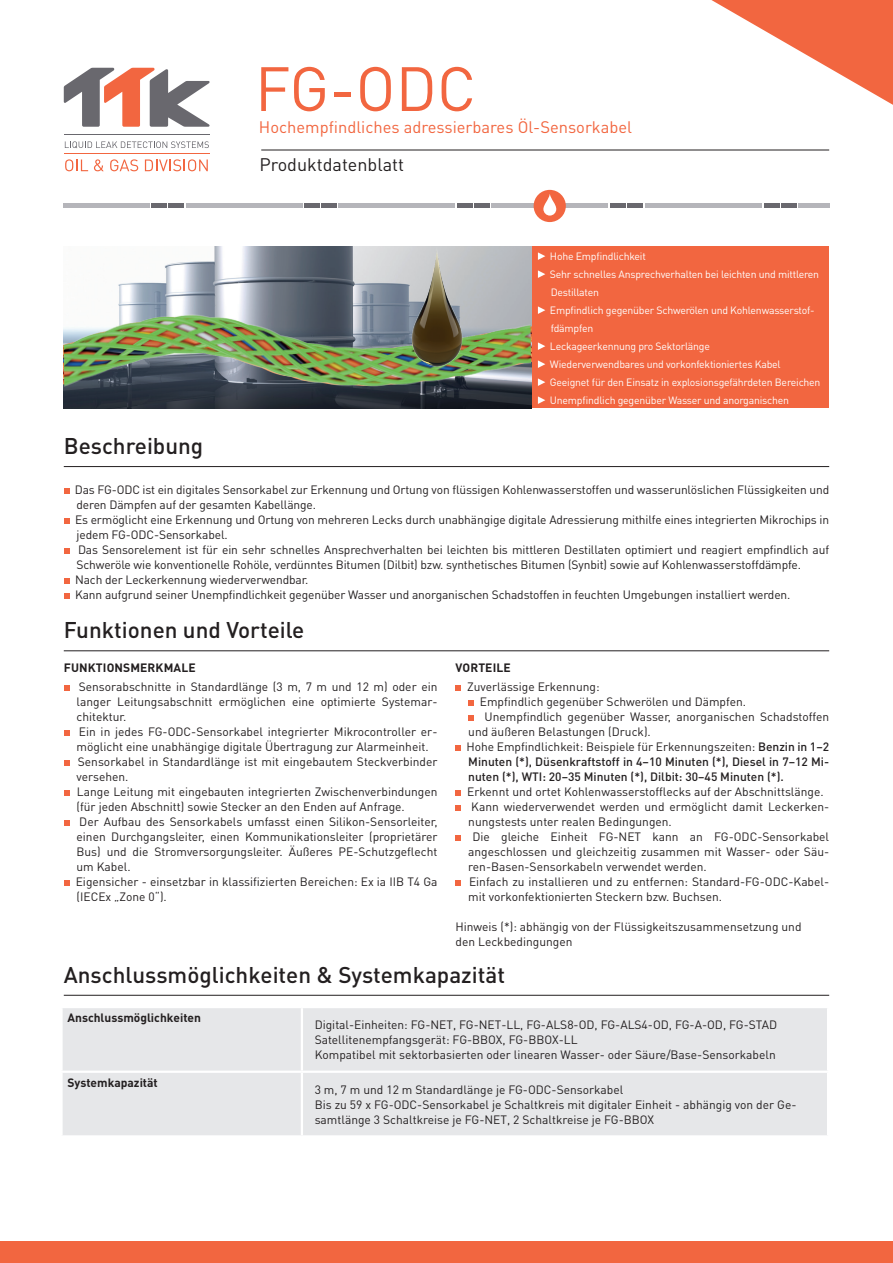
<style>
.page{position:relative;width:893px;height:1263px;background:#fff}
.page>*{position:absolute;margin:0;border:0;box-sizing:border-box;transform-origin:0 0}
.t1{font:61.5px "DINOT";color:#f26640}
.t2{font:500 22.5px "DINOT";color:#231f20}
.t3{font:18px "DINOT";color:#231f20}
.t4{font:16.5px "DINOT";color:#f26640}
.t5{font:12px/15px "DINOT";color:#231f20}
.t6{font:500 12px "DINOT";color:#231f20}
.t7{font:700 12px "DINOT";color:#231f20}
.t8{font:10.5px/18px "DINOT";letter-spacing:-.02em;color:#fff}
.s1{font-weight:500}
</style>
<div class="page">
<div style="left:531px;top:247px;width:298px;height:161px;background:#f26640"></div>
<div style="left:0;top:1242px;width:893px;height:21px;background:#f26640"></div>
<hr style="left:261px;top:150px;width:568px;height:1px;background:#231f20">
<hr style="left:64px;top:204px;width:86px;height:4px;background:#b5b5ba">
<hr style="left:151px;top:204px;width:16px;height:4px;background:#69686e">
<hr style="left:186px;top:204px;width:117px;height:4px;background:#b5b5ba">
<hr style="left:169px;top:204px;width:15px;height:4px;background:#69686e">
<hr style="left:304px;top:204px;width:16px;height:4px;background:#69686e">
<hr style="left:339px;top:204px;width:116px;height:4px;background:#b5b5ba">
<hr style="left:321px;top:204px;width:16px;height:4px;background:#69686e">
<hr style="left:457px;top:204px;width:15px;height:4px;background:#69686e">
<hr style="left:491px;top:204px;width:117px;height:4px;background:#b5b5ba">
<hr style="left:474px;top:204px;width:16px;height:4px;background:#69686e">
<hr style="left:610px;top:204px;width:16px;height:4px;background:#69686e">
<hr style="left:628px;top:204px;width:15px;height:4px;background:#69686e">
<hr style="left:798px;top:204px;width:31px;height:4px;background:#b5b5ba">
<hr style="left:781px;top:204px;width:15px;height:4px;background:#69686e">
<hr style="left:645px;top:204px;width:117px;height:4px;background:#b5b5ba">
<hr style="left:764px;top:204px;width:15px;height:4px;background:#69686e">
<div style="left:534px;top:190px;width:32px;height:32px;background:#f26640;border-radius:50%"></div>
<svg style="left:543px;top:194px;width:13px;height:22px"></svg>
<svg style="left:711px;top:0;width:182px;height:105px"></svg>
<div style="left:63px;top:1008px;width:764px;height:127px;background:#e6e7e9"></div>
<hr style="left:301px;top:1008px;width:2px;height:62px;background:#fff">
<hr style="left:60px;top:1070px;width:242px;height:3px;background:#fff">
<hr style="left:302px;top:1070px;width:527px;height:3px;background:#fff">
<hr style="left:301px;top:1073px;width:2px;height:62px;background:#fff">
<img style="left:118px;top:247px;width:413px;height:42px">
<img style="left:63px;top:289px;width:468px;height:120px">
<img style="left:379px;top:246px;width:116px;height:129px">
<svg style="left:64px;top:68px;width:146px;height:59px"></svg>
<hr style="left:64px;top:135px;width:145px;height:1px;background:#69686e">
<hr style="left:64px;top:153px;width:145px;height:1px;background:#f26640">
<svg style="left:65px;top:141px;width:144px;height:7px"></svg>
<svg style="left:65px;top:159px;width:23px;height:12px"></svg>
<svg style="left:94px;top:159px;width:10px;height:12px"></svg>
<svg style="left:110px;top:159px;width:28px;height:12px"></svg>
<svg style="left:145px;top:159px;width:63px;height:12px"></svg>
<svg style="left:64px;top:488px;width:5px;height:6px"></svg>
<svg style="left:64px;top:518px;width:5px;height:6px"></svg>
<svg style="left:64px;top:548px;width:5px;height:6px"></svg>
<svg style="left:64px;top:578px;width:5px;height:6px"></svg>
<svg style="left:64px;top:593px;width:5px;height:6px"></svg>
<svg style="left:64px;top:685px;width:5px;height:6px"></svg>
<svg style="left:64px;top:730px;width:5px;height:6px"></svg>
<svg style="left:64px;top:760px;width:5px;height:6px"></svg>
<svg style="left:64px;top:790px;width:5px;height:6px"></svg>
<svg style="left:64px;top:820px;width:5px;height:6px"></svg>
<svg style="left:64px;top:880px;width:5px;height:6px"></svg>
<svg style="left:455px;top:685px;width:6px;height:6px"></svg>
<svg style="left:468px;top:700px;width:6px;height:6px"></svg>
<svg style="left:468px;top:715px;width:6px;height:6px"></svg>
<svg style="left:455px;top:745px;width:6px;height:6px"></svg>
<svg style="left:455px;top:790px;width:6px;height:6px"></svg>
<svg style="left:455px;top:805px;width:6px;height:6px"></svg>
<svg style="left:455px;top:835px;width:6px;height:6px"></svg>
<svg style="left:455px;top:880px;width:6px;height:6px"></svg>
<hr style="left:64px;top:466px;width:765px;height:1px;background:#231f20">
<hr style="left:64px;top:650px;width:765px;height:1px;background:#231f20">
<hr style="left:64px;top:995px;width:765px;height:1px;background:#231f20">
<svg style="left:538px;top:252px;width:7px;height:8px"></svg>
<svg style="left:538px;top:270px;width:7px;height:8px"></svg>
<svg style="left:538px;top:306px;width:7px;height:8px"></svg>
<svg style="left:538px;top:342px;width:7px;height:8px"></svg>
<svg style="left:538px;top:360px;width:7px;height:8px"></svg>
<svg style="left:538px;top:378px;width:7px;height:8px"></svg>
<svg style="left:538px;top:396px;width:7px;height:8px"></svg>
<h1 class="t1" style="left:255px;top:47px;width:223px">FG-ODC</h1>
<h3 class="t4" style="left:259px;top:116px;width:375px">Hochempfindliches adressierbares Öl-Sensorkabel</h3>
<h3 class="t3" style="left:259px;top:153px;width:146px">Produktdatenblatt</h3>
<h2 class="t2" style="left:64px;top:430px;width:141px">Beschreibung</h2>
<p class="t8" style="left:550px;top:247px;width:272px">Hohe Empfindlichkeit<br>Sehr schnelles Ansprechverhalten bei leichten und mittleren Destillaten<br>Empfindlich gegenüber Schwerölen und Kohlenwasserstof&shy;fdämpfen<br>Leckageerkennung pro Sektorlänge<br>Wiederverwendbares und vorkonfektioniertes Kabel Geeignet für den Einsatz in explosionsgefährdeten Bereichen Unempfindlich gegenüber Wasser und anorganischen</p>
<p class="t5" style="left:75px;top:482px;width:756px">Das FG-ODC ist ein digitales Sensorkabel zur Erkennung und Ortung von flüssigen Kohlenwasserstoffen und wasserunlöslichen Flüssigkeiten und deren Dämpfen auf der gesamten Kabellänge.<br>Es ermöglicht eine Erkennung und Ortung von mehreren Lecks durch unabhängige digitale Adressierung mithilfe eines integrierten Mikrochips in jedem FG-ODC-Sensorkabel.<br>Das Sensorelement ist für ein sehr schnelles Ansprechverhalten bei leichten bis mittleren Destillaten optimiert und reagiert empfindlich auf Schweröle wie konventionelle Rohöle, verdünntes Bitumen (Dilbit) bzw. synthetisches Bitumen (Synbit) sowie auf Kohlenwasserstoffdämpfe.<br>Nach der Leckerkennung wiederverwendbar.<br>Kann aufgrund seiner Unempfindlichkeit gegenüber Wasser und anorganischen Schadstoffen in feuchten Umgebungen installiert werden.</p>
<h2 class="t2" style="left:64px;top:615px;width:242px">Funktionen und Vorteile</h2>
<p class="t7" style="left:64px;top:659px;width:133px">FUNKTIONSMERKMALE</p>
<p class="t5" style="left:76px;top:679px;width:363px">Sensorabschnitte in Standardlänge (3 m, 7 m und 12 m) oder ein langer Leitungsabschnitt ermöglichen eine optimierte Systemar&shy;chitektur.<br>Ein in jedes FG-ODC-Sensorkabel integrierter Mikrocontroller er&shy;möglicht eine unabhängige digitale Übertragung zur Alarmeinheit.<br>Sensorkabel in Standardlänge ist mit eingebautem Steckverbinder versehen.<br>Lange Leitung mit eingebauten integrierten Zwischenverbindungen (für jeden Abschnitt) sowie Stecker an den Enden auf Anfrage.<br>Der Aufbau des Sensorkabels umfasst einen Silikon-Sensorleiter, einen Durchgangsleiter, einen Kommunikationsleiter (proprietärer Bus) und die Stromversorgungsleiter. Äußeres PE-Schutzgeflecht um Kabel.<br>Eigensicher - einsetzbar in klassifizierten Bereichen: Ex ia IIB T4 Ga (IECEx „Zone 0“).</p>
<p class="t7" style="left:456px;top:659px;width:57px">VORTEILE</p>
<p class="t5" style="left:467px;top:679px;width:134px">Zuverlässige Erkennung:</p>
<p class="t5" style="left:480px;top:694px;width:268px">Empfindlich gegenüber Schwerölen und Dämpfen.</p>
<p class="t5" style="left:485px;top:709px;width:346px">Unempfindlich gegenüber Wasser, anorganischen Schadstoffen</p>
<p class="t5" style="left:468px;top:724px;width:184px">und äußeren Belastungen (Druck).</p>
<p class="t5" style="left:466px;top:739px;width:364px">Hohe Empfindlichkeit: Beispiele für Erkennungszeiten: <span class="s1">Benzin in 1–2</span></p>
<p class="t6" style="left:468px;top:754px;width:362px">Minuten (*), Düsenkraftstoff in 4–10 Minuten (*), Diesel in 7–12 Mi-</p>
<p class="t6" style="left:468px;top:769px;width:317px">nuten (*), WTI: 20–35 Minuten (*), Dilbit: 30–45 Minuten (*).</p>
<p class="t5" style="left:467px;top:784px;width:358px">Erkennt und ortet Kohlenwasserstofflecks auf der Abschnittslänge.</p>
<p class="t5" style="left:471px;top:799px;width:359px">Kann wiederverwendet werden und ermöglicht damit Leckerken-</p>
<p class="t5" style="left:468px;top:814px;width:205px">nungstests unter realen Bedingungen.</p>
<p class="t5" style="left:472px;top:829px;width:358px">Die gleiche Einheit FG-NET kann an FG-ODC-Sensorkabel</p>
<p class="t5" style="left:468px;top:844px;width:362px">angeschlossen und gleichzeitig zusammen mit Wasser- oder Säu-</p>
<p class="t5" style="left:468px;top:859px;width:240px">ren-Basen-Sensorkabeln verwendet werden.</p>
<p class="t5" style="left:469px;top:874px;width:362px">Einfach zu installieren und zu entfernen: Standard-FG-ODC-Kabel-</p>
<p class="t5" style="left:468px;top:889px;width:255px">mit vorkonfektionierten Steckern bzw. Buchsen.</p>
<p class="t5" style="left:455px;top:919px;width:348px">Hinweis (*): abhängig von der Flüssigkeitszusammensetzung und den Leckbedingungen</p>
<h2 class="t2" style="left:64px;top:959px;width:443px">Anschlussmöglichkeiten &amp; Systemkapazität</h2>
<p class="t7" style="left:68px;top:1010px;width:135px">Anschlussmöglichkeiten</p>
<p class="t7" style="left:68px;top:1074px;width:92px">Systemkapazität</p>
<p class="t5" style="left:315px;top:1017px;width:464px">Digital-Einheiten: FG-NET, FG-NET-LL, FG-ALS8-OD, FG-ALS4-OD, FG-A-OD, FG-STAD<br>Satellitenempfangsgerät: FG-BBOX, FG-BBOX-LL<br>Kompatibel mit sektorbasierten oder linearen Wasser- oder Säure/Base-Sensorkabeln</p>
<p class="t5" style="left:315px;top:1081px;width:483px">3 m, 7 m und 12 m Standardlänge je FG-ODC-Sensorkabel<br>Bis zu 59 x FG-ODC-Sensorkabel je Schaltkreis mit digitaler Einheit - abhängig von der Ge&shy;samtlänge 3 Schaltkreise je FG-NET, 2 Schaltkreise je FG-BBOX</p>
</div>
